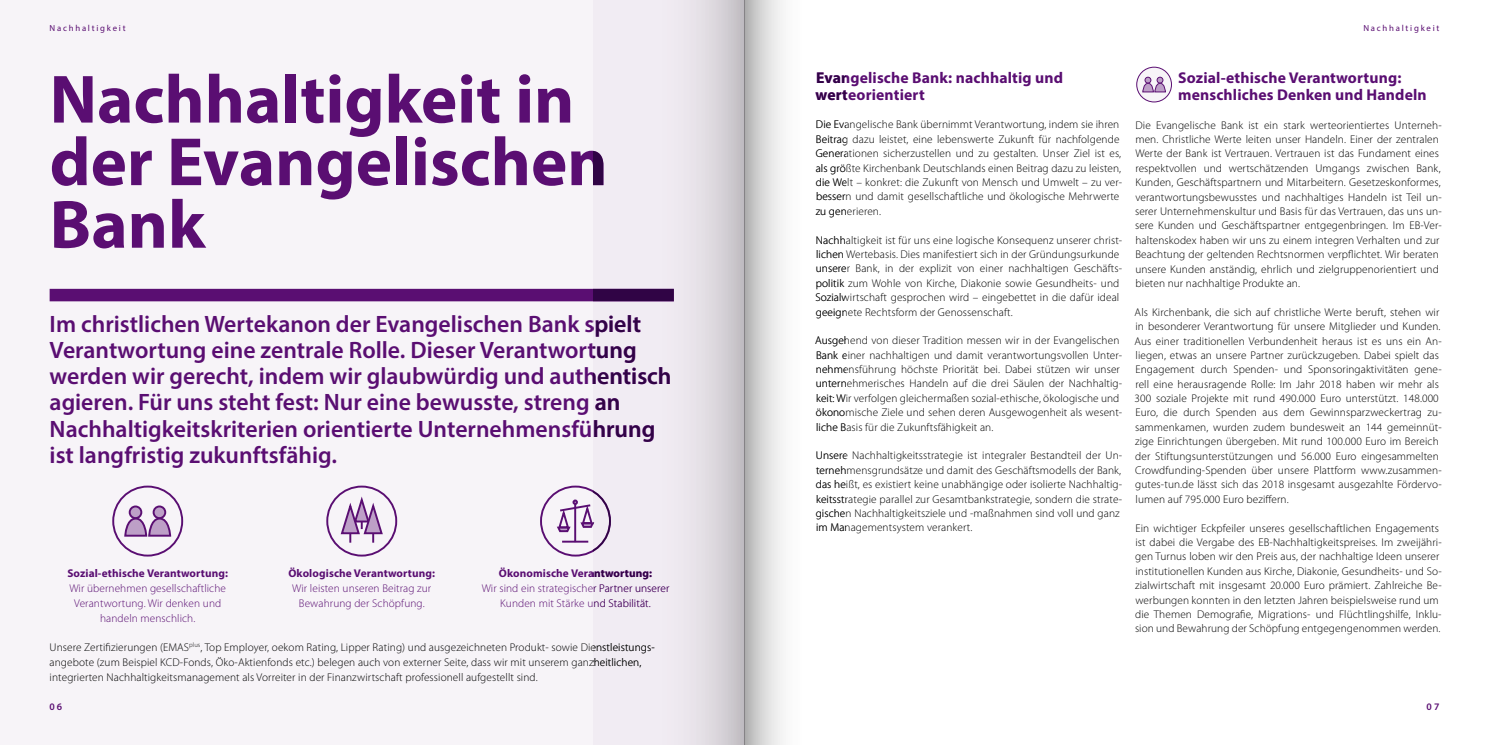
<style>
.page{position:relative;width:1489px;height:745px;background:#fff}
.page>*{position:absolute;margin:0;border:0;box-sizing:border-box;transform-origin:0 0}
.t1{font:700 68.75px/62.5px "Myriad Pro";color:#5a0e72}
.t2{font:600 23.75px/26.2px "Myriad Pro";color:#5a0e72}
.t3{font:700 15.62px/16.9px "Myriad Pro";letter-spacing:.01em;color:#5a0e72}
.t4{font:300 11.25px/14.4px "Myriad Pro";letter-spacing:.01em;color:#000}
.t5{font:300 11.25px/15px "Myriad Pro";letter-spacing:.01em;color:#5a0e72;text-align:center}
.t6{font:700 11.25px "Myriad Pro";letter-spacing:.01em;color:#5a0e72}
.t7{font:600 10px "Myriad Pro";color:#5a0e72}
.t8{font:8.75px "Myriad Pro";letter-spacing:.2em;color:#5a0e72}
</style>
<div class="page">
<div style="left:0;top:0;width:744px;height:744px;background:#f7f4f8"></div>
<div style="left:50px;top:288px;width:624px;height:13px;background:#5a0e72"></div>
<div style="left:112px;top:485px;width:71px;height:71px;border:2px solid #5a0e72;border-radius:50%"></div>
<div style="left:130px;top:506px;width:11px;height:12px;background:#bd9fc7;border-radius:50%"></div>
<div style="left:129px;top:505px;width:13px;height:13px;border:2px solid #5a0e72;border-radius:50%"></div>
<div style="left:154px;top:506px;width:11px;height:12px;background:#bd9fc7;border-radius:50%"></div>
<div style="left:153px;top:505px;width:13px;height:13px;border:2px solid #5a0e72;border-radius:50%"></div>
<svg style="left:124px;top:516px;width:48px;height:21px"></svg>
<div style="left:540px;top:485px;width:71px;height:71px;border:2px solid #5a0e72;border-radius:50%"></div>
<hr style="left:574px;top:503px;width:2px;height:38px;background:#5a0e72">
<hr style="left:562px;top:540px;width:26px;height:2px;background:#5a0e72">
<svg style="left:557px;top:499px;width:37px;height:33px"></svg>
<div style="left:326px;top:485px;width:71px;height:71px;border:2px solid #5a0e72;border-radius:50%"></div>
<svg style="left:340px;top:497px;width:43px;height:45px"></svg>
<div style="left:1136px;top:67px;width:35px;height:35px;background:#f7f4f8;border-radius:50%"></div>
<div style="left:1136px;top:67px;width:35px;height:35px;border:1px solid #5a0e72;border-radius:50%"></div>
<svg style="left:1142px;top:77px;width:24px;height:16px"></svg>
<svg style="left:744px;top:0;width:39px;height:744px"></svg>
<svg style="left:594px;top:0;width:150px;height:744px;fill:#f0eaf1"></svg>
<p class="t8" style="left:50px;top:22px;width:77px">Nachhaltigkeit</p>
<p class="t8" style="left:1363px;top:22px;width:77px">Nachhaltigkeit</p>
<h1 class="t1" style="left:50px;top:66px;width:559px">Nachhaltigkeit in der Evangelischen<br>Bank</h1>
<p class="t2" style="left:50px;top:309px;width:623px">Im christlichen Wertekanon der Evangelischen Bank spielt Verantwortung eine zentrale Rolle. Dieser Verantwortung werden wir gerecht, indem wir glaubwürdig und authentisch agieren. Für uns steht fest: Nur eine bewusste, streng an Nachhaltigkeitskriterien orientierte Unternehmensführung ist langfristig zukunftsfähig.</p>
<p class="t6" style="left:67px;top:565px;width:162px">Sozial-ethische Verantwortung:</p>
<p class="t5" style="left:69px;top:580px;width:158px">Wir übernehmen gesellschaftliche<br>Verantwortung. Wir denken und handeln menschlich.</p>
<p class="t6" style="left:288px;top:565px;width:148px">Ökologische Verantwortung:</p>
<p class="t5" style="left:292px;top:580px;width:140px">Wir leisten unseren Beitrag zur<br>Bewahrung der Schöpfung.</p>
<p class="t6" style="left:499px;top:565px;width:155px">Ökonomische Verantwortung:</p>
<p class="t5" style="left:481px;top:580px;width:189px">Wir sind ein strategischer Partner unserer<br>Kunden mit Stärke und Stabilität.</p>
<p class="t4" style="left:50px;top:639px;width:606px;line-height:15px">Unsere Zertifizierungen (EMAS<sup>plus</sup>, Top Employer, oekom Rating, Lipper Rating) und ausgezeichneten Produkt- sowie Dienstleistungs&shy;angebote (zum Beispiel KCD-Fonds, Öko-Aktienfonds etc.) belegen auch von externer Seite, dass wir mit unserem ganzheitlichen, integrierten Nachhaltigkeitsmanagement als Vorreiter in der Finanzwirtschaft professionell aufgestellt sind.</p>
<h3 class="t3" style="left:815px;top:68px;width:249px">Evangelische Bank: nachhaltig und werteorientiert</h3>
<p class="t4" style="left:815px;top:117px;width:308px">Die Evangelische Bank übernimmt Verantwortung, indem sie ihren Beitrag dazu leistet, eine lebenswerte Zukunft für nachfolgende Generationen sicherzustellen und zu gestalten. Unser Ziel ist es, als größte Kirchenbank Deutschlands einen Beitrag dazu zu leisten, die Welt – konkret: die Zukunft von Mensch und Umwelt – zu ver&shy;bessern und damit gesellschaftliche und ökologische Mehrwerte zu generieren.</p>
<p class="t4" style="left:815px;top:232px;width:308px">Nachhaltigkeit ist für uns eine logische Konsequenz unserer christ&shy;lichen Wertebasis. Dies manifestiert sich in der Gründungsurkunde unserer Bank, in der explizit von einer nachhaltigen Geschäfts&shy;politik zum Wohle von Kirche, Diakonie sowie Gesundheits- und Sozialwirtschaft gesprochen wird – eingebettet in die dafür ideal geeignete Rechtsform der Genossenschaft.</p>
<p class="t4" style="left:815px;top:333px;width:308px">Ausgehend von dieser Tradition messen wir in der Evangelischen Bank einer nachhaltigen und damit verantwortungsvollen Unter&shy;nehmensführung höchste Priorität bei. Dabei stützen wir unser unternehmerisches Handeln auf die drei Säulen der Nachhaltig&shy;keit: Wir verfolgen gleichermaßen sozial-ethische, ökologische und ökonomische Ziele und sehen deren Ausgewogenheit als wesent&shy;liche Basis für die Zukunftsfähigkeit an.</p>
<p class="t4" style="left:815px;top:448px;width:308px">Unsere Nachhaltigkeitsstrategie ist integraler Bestandteil der Un&shy;ternehmensgrundsätze und damit des Geschäftsmodells der Bank, das heißt, es existiert keine unabhängige oder isolierte Nachhaltig&shy;keitsstrategie parallel zur Gesamtbankstrategie, sondern die strate&shy;gischen Nachhaltigkeitsziele und -maßnahmen sind voll und ganz im Managementsystem verankert.</p>
<h3 class="t3" style="left:1178px;top:68px;width:250px">Sozial-ethische Verantwortung: menschliches Denken und Handeln</h3>
<p class="t4" style="left:1134px;top:118px;width:308px">Die Evangelische Bank ist ein stark werteorientiertes Unterneh&shy;men. Christliche Werte leiten unser Handeln. Einer der zentralen Werte der Bank ist Vertrauen. Vertrauen ist das Fundament eines respektvollen und wertschätzenden Umgangs zwischen Bank, Kunden, Geschäftspartnern und Mitarbeitern. Gesetzeskonformes, verantwortungsbewusstes und nachhaltiges Handeln ist Teil un&shy;serer Unternehmenskultur und Basis für das Vertrauen, das uns un&shy;sere Kunden und Geschäftspartner entgegenbringen. Im EB-Ver&shy;haltenskodex haben wir uns zu einem integren Verhalten und zur Beachtung der geltenden Rechtsnormen verpflichtet. Wir beraten unsere Kunden anständig, ehrlich und zielgruppenorientiert und bieten nur nachhaltige Produkte an.</p>
<p class="t4" style="left:1134px;top:305px;width:308px">Als Kirchenbank, die sich auf christliche Werte beruft, stehen wir in besonderer Verantwortung für unsere Mitglieder und Kunden.<br>Aus einer traditionellen Verbundenheit heraus ist es uns ein An&shy;liegen, etwas an unsere Partner zurückzugeben. Dabei spielt das Engagement durch Spenden- und Sponsoringaktivitäten gene&shy;rell eine herausragende Rolle: Im Jahr 2018 haben wir mehr als 300 soziale Projekte mit rund 490.000 Euro unterstützt. 148.000<br>Euro, die durch Spenden aus dem Gewinnsparzweckertrag zu&shy;sammenkamen, wurden zudem bundesweit an 144 gemeinnüt&shy;zige Einrichtungen übergeben. Mit rund 100.000 Euro im Bereich der Stiftungsunterstützungen und 56.000 Euro eingesammelten Crowdfunding-Spenden über unsere Plattform www.zusammen&shy;gutes-tun.de lässt sich das 2018 insgesamt ausgezahlte Fördervo&shy;lumen auf 795.000 Euro beziffern.</p>
<p class="t4" style="left:1134px;top:520px;width:308px">Ein wichtiger Eckpfeiler unseres gesellschaftlichen Engagements ist dabei die Vergabe des EB-Nachhaltigkeitspreises. Im zweijähri&shy;gen Turnus loben wir den Preis aus, der nachhaltige Ideen unserer institutionellen Kunden aus Kirche, Diakonie, Gesundheits- und So&shy;zialwirtschaft mit insgesamt 20.000 Euro prämiert. Zahlreiche Be&shy;werbungen konnten in den letzten Jahren beispielsweise rund um die Themen Demografie, Migrations- und Flüchtlingshilfe, Inklu&shy;sion und Bewahrung der Schöpfung entgegengenommen werden.</p>
<p class="t7" style="left:50px;top:699px;width:14px">06</p>
<p class="t7" style="left:1426px;top:699px;width:14px">07</p>
</div>
